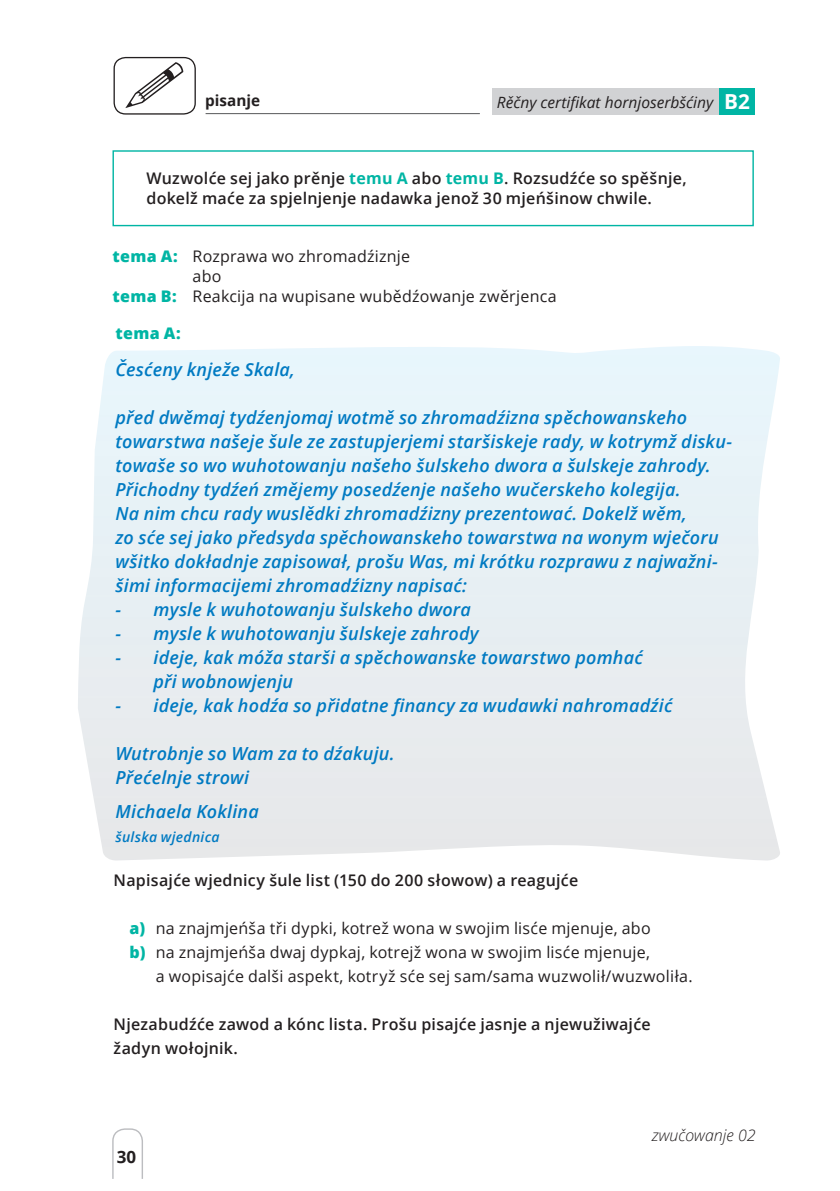
<style>
.page{position:relative;width:840px;height:1191px;background:#fff}
.page>*{position:absolute;margin:0;border:0;box-sizing:border-box;transform-origin:0 0}
.t1{font:italic 600 18px/24px "Open Sans";letter-spacing:.01em;color:#007ac2}
.t2{font:700 17px "Open Sans";color:#231f20}
.t3{font:16px "Open Sans";letter-spacing:.015em;color:#231f20}
.t4{font:600 16px/20px "Open Sans";letter-spacing:.015em;color:#231f20}
.t5{font:italic 300 16px "Open Sans";color:#231f20}
.t6{font:800 16px "Open Sans";color:#00b5a4}
.t7{font:italic 15.6px "Open Sans";color:#231f20}
.t8{font:700 15.2px "Open Sans";color:#231f20}
.t9{font:italic 600 14px "Open Sans";letter-spacing:.02em;color:#007ac2}
.s1{font-weight:700;font-style:normal;font-size:20.8px;color:#fff}
.s2{font-weight:700;color:#00b5a4}
.s3{font-weight:800;color:#00b5a4}
</style>
<div class="page">
<div style="left:492px;top:88px;width:227px;height:26px;background:#d1d2d4"></div>
<div style="left:718px;top:88px;width:36px;height:26px;background:#00b5a4"></div>
<svg style="left:112px;top:1128px;width:31px;height:51px"></svg>
<div style="left:112px;top:150px;width:641px;height:76px;border:1px solid #00b5a4"></div>
<hr style="left:205px;top:113px;width:274px;height:1px;background:#57585a">
<div style="left:113px;top:57px;width:83px;height:58px;border:1px solid #231f20;border-radius:11px"></div>
<svg style="left:125px;top:62px;width:58px;height:46px"></svg>
<svg style="left:78px;top:346px;width:702px;height:514px;background:#e8eff3"></svg>
<p class="t8" style="left:205px;top:90px;width:56px">pisanje</p>
<p class="t7" style="left:496px;top:91px;width:254px">Rěčny certifikat hornjoserbšćiny <span class="s1">B2</span></p>
<p class="t4" style="left:146px;top:168px;width:541px">Wuzwolće sej jako prěnje <span class="s2">temu A</span> abo <span class="s2">temu B</span>. Rozsudźće so spěšnje, dokelž maće za spjelnjenje nadawka jenož 30 mjeńšinow chwile.</p>
<p class="t3" style="left:112px;top:245px;width:299px"><span class="s3">tema A:</span> Rozprawa wo zhromadźiznje</p>
<p class="t3" style="left:192px;top:265px;width:30px">abo</p>
<p class="t3" style="left:112px;top:285px;width:445px"><span class="s3">tema B:</span> Reakcija na wupisane wubědźowanje zwěrjenca</p>
<p class="t6" style="left:115px;top:321px;width:67px">tema A:</p>
<p class="t1" style="left:115px;top:356px;width:181px">Česćeny knježe Skala,</p>
<p class="t1" style="left:115px;top:404px;width:618px">před dwěmaj tydźenjomaj wotmě so zhromadźizna spěchowanskeho towarstwa našeje šule ze zastupjerjemi staršiskeje rady, w kotrymž disku&shy;towaše so wo wuhotowanju našeho šulskeho dwora a šulskeje zahrody.<br>Přichodny tydźeń změjemy posedźenje našeho wučerskeho kolegija.<br>Na nim chcu rady wuslědki zhromadźizny prezentować. Dokelž wěm,<br>zo sće sej jako předsyda spěchowanskeho towarstwa na wonym wječoru wšitko dokładnje zapisował, prošu Was, mi krótku rozprawu z najwažni&shy;šimi informacijemi zhromadźizny napisać:</p>
<p class="t1" style="left:115px;top:596px;width:357px">- mysle k wuhotowanju šulskeho dwora</p>
<p class="t1" style="left:115px;top:620px;width:364px">- mysle k wuhotowanju šulskeje zahrody</p>
<p class="t1" style="left:153px;top:644px;width:490px;text-indent:-38px">- ideje, kak móža starši a spěchowanske towarstwo pomhać při wobnowjenju</p>
<p class="t1" style="left:115px;top:692px;width:558px">- ideje, kak hodźa so přidatne financy za wudawki nahromadźić</p>
<p class="t1" style="left:115px;top:740px;width:280px">Wutrobnje so Wam za to dźakuju.<br>Přećelnje strowi</p>
<p class="t1" style="left:115px;top:798px;width:145px">Michaela Koklina</p>
<p class="t9" style="left:115px;top:827px;width:105px">šulska wjednica</p>
<p class="t4" style="left:114px;top:869px;width:466px">Napisajće wjednicy šule list (150 do 200 słowow) a reagujće</p>
<p class="t3" style="left:130px;top:917px;width:522px"><span class="s3">a)</span> na znajmjeńša tři dypki, kotrež wona w swojim lisće mjenuje, abo</p>
<p class="t3" style="left:130px;top:941px;width:521px"><span class="s3">b)</span> na znajmjeńša dwaj dypkaj, kotrejž wona w swojim lisće mjenuje,</p>
<p class="t3" style="left:156px;top:965px;width:538px">a wopisajće dalši aspekt, kotryž sće sej sam/sama wuzwolił/wuzwoliła.</p>
<p class="t4" style="left:114px;top:1011px;width:538px;line-height:24px">Njezabudźće zawod a kónc lista. Prošu pisajće jasnje a njewužiwajće žadyn wołojnik.</p>
<p class="t2" style="left:117px;top:1145px;width:21px">30</p>
<p class="t5" style="left:651px;top:1123px;width:105px">zwučowanje 02</p>
</div>
